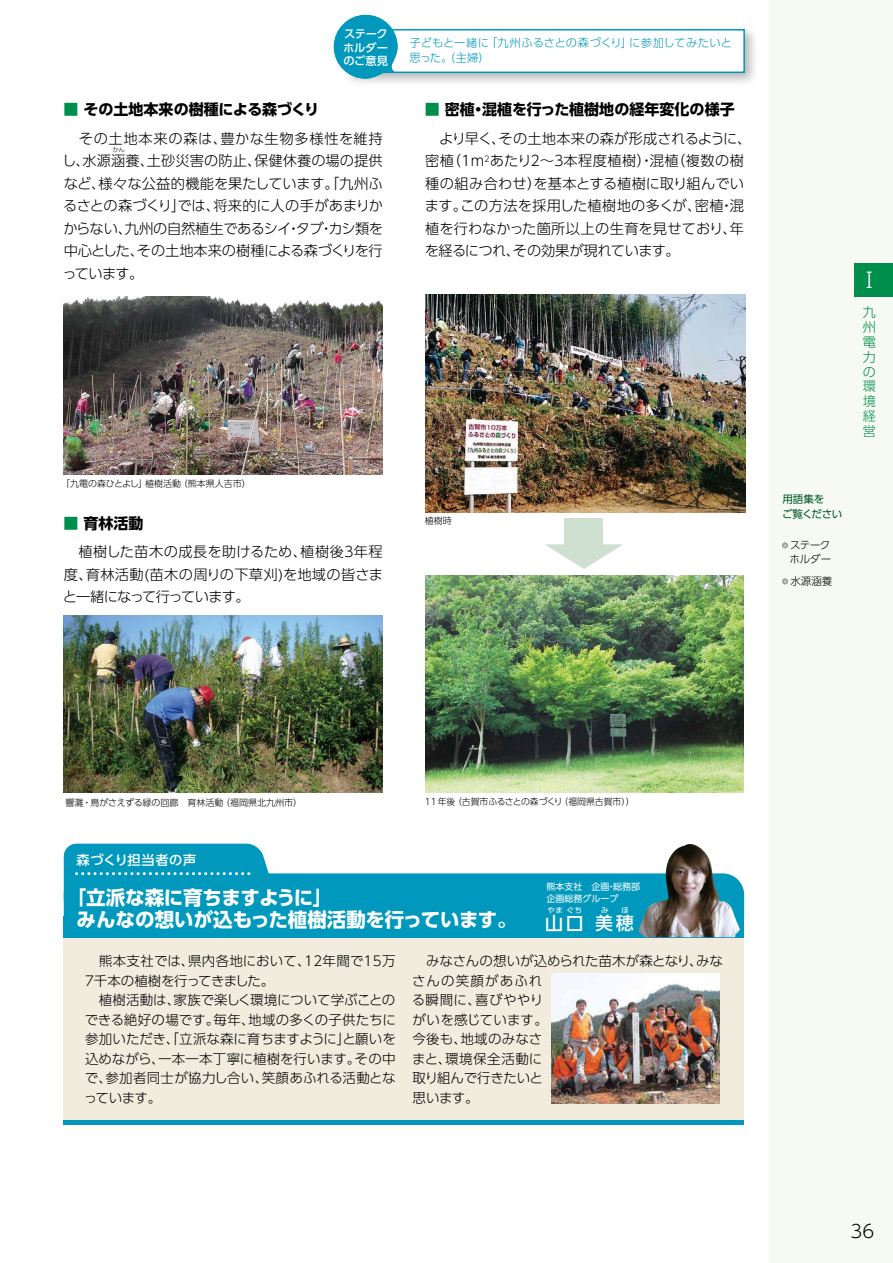
<style>
.page{position:relative;width:893px;height:1263px;background:#fff}
.page>*{position:absolute;margin:0;border:0;box-sizing:border-box;transform-origin:0 0}
.t1{font:300 21px "UD Shin Go Pro";color:#fff}
.t2{font:700 19.5px/22.5px "UD Shin Go Pro";letter-spacing:-.005em;color:#fff}
.t3{font:500 18px "UD Shin Go Pro";color:#fff}
.t4{font:300 18px "UD Shin Go Pro";color:#000}
.t5{font:700 15px "UD Shin Go Pro";color:#000}
.t6{font:300 14.25px/22.5px "UD Shin Go Pro";letter-spacing:-.005em;color:#000;text-align:justify}
.t7{font:300 13.5px/19.5px "UD Shin Go Pro";letter-spacing:.005em;color:#000}
.t8{font:500 13.2px "UD Shin Go Pro";letter-spacing:.045em;color:#fff}
.t9{font:300 13.05px/14.9px "UD Shin Go Pro";color:#008e4d;text-align:justify}
.t10{font:300 11.25px/15px "UD Shin Go Pro";letter-spacing:.005em;color:#0099bd}
.t11{font:500 11.25px/13.5px "UD Shin Go Pro";letter-spacing:-.025em;color:#fff;text-align:justify}
.t12{font:10.5px/15px "UD Shin Go Pro";letter-spacing:-.025em;color:#005927}
.t13{font:300 10.5px/13.5px "UD Shin Go Pro";letter-spacing:-.03em;color:#000;text-align:right}
.t14{font:300 10.5px "UD Shin Go Pro";color:#000}
.t15{font:300 9px "UD Shin Go Pro";color:#000}
.t16{font:9px/12px "UD Shin Go Pro";color:#fff}
.t17{font:7.5px "UD Shin Go Pro";color:#fff}
.t18{font:300 6px "UD Shin Go Pro";color:#000}
.s1{color:#008e4d}
.s2{color:#9fa0a0}
</style>
<div class="page">
<img style="left:63px;top:0;width:830px;height:1263px">
<p class="t11" style="left:343px;top:27px;width:46px">ステークホルダーのご意見</p>
<p class="t10" style="left:409px;top:35px;width:324px">子どもと一緒に「九州ふるさとの森づくり」に参加してみたいと思った。（主婦）</p>
<p class="t5" style="left:63px;top:97px;width:257px"><span class="s1">■</span> その土地本来の樹種による森づくり</p>
<p class="t6" style="left:62px;top:127px;width:322px">　その土地本来の森は、豊かな生物多様性を維持し、水源涵養、土砂災害の防止、保健休養の場の提供など、様々な公益的機能を果たしています。「九州ふるさとの森づくり」では、将来的に人の手があまりかからない、九州の自然植生であるシイ・タブ・カシ類を中心とした、その土地本来の樹種による森づくりを行っています。</p>
<p class="t6" style="left:425px;top:127px;width:328px;text-align:left">　より早く、その土地本来の森が形成されるように、密植（１m<sup>２</sup>あたり２～３本程度植樹）・混植（複数の樹種の組み合わせ）を基本とする植樹に取り組んでいます。この方法を採用した植樹地の多くが、密植・混植を行わなかった箇所以上の生育を見せており、年を経るにつれ、その効果が現れています。</p>
<p class="t5" style="left:425px;top:97px;width:312px"><span class="s1">■</span> 密植・混植を行った植樹地の経年変化の様子</p>
<p class="t18" style="left:113px;top:145px;width:13px">かん</p>
<p class="t15" style="left:61px;top:476px;width:191px">「九電の森ひとよし」植樹活動（熊本県人吉市）</p>
<p class="t5" style="left:63px;top:511px;width:81px"><span class="s1">■</span> 育林活動</p>
<p class="t6" style="left:63px;top:540px;width:322px">　植樹した苗木の成長を助けるため、植樹後３年程度、育林活動(苗木の周りの下草刈)を地域の皆さまと一緒になって行っています。</p>
<p class="t15" style="left:425px;top:513px;width:28px">植樹時</p>
<h1 class="t1" style="left:859px;top:263px;width:14px">Ⅰ</h1>
<p class="t9" style="left:863px;top:304px;width:14px">九州電力の環境経営</p>
<p class="t12" style="left:782px;top:491px;width:62px">用語集を<br>ご覧ください</p>
<p class="t13" style="left:780px;top:538px;width:53px"><span class="s2">・</span>ステークホルダー</p>
<p class="t14" style="left:780px;top:573px;width:54px"><span class="s2">・</span>水源涵養</p>
<p class="t15" style="left:66px;top:795px;width:238px">響灘・鳥がさえずる緑の回廊　育林活動（福岡県北九州市）</p>
<p class="t8" style="left:77px;top:850px;width:121px">森づくり担当者の声</p>
<p class="t15" style="left:425px;top:794px;width:211px">11年後（古賀市ふるさとの森づくり（福岡県古賀市））</p>
<p class="t16" style="left:547px;top:880px;width:95px">熊本支社　企画・総務部企画総務グループ</p>
<p class="t17" style="left:547px;top:904px;width:44px">やま ぐち　</p>
<p class="t17" style="left:601px;top:904px;width:29px">み　 ほ</p>
<p class="t3" style="left:545px;top:909px;width:90px">山口 美穂</p>
<h2 class="t2" style="left:77px;top:885px;width:442px;text-indent:-10px">「立派な森に育ちますように」<br>みんなの想いが込もった植樹活動を行っています。</h2>
<p class="t7" style="left:84px;top:951px;width:314px">　熊本支社では、県内各地において、12年間で15万<br>7千本の植樹を行ってきました。<br>　植樹活動は、家族で楽しく環境について学ぶことのできる絶好の場です。毎年、地域の多くの子供たちに参加いただき、「立派な森に育ちますように」と願いを込めながら、一本一本丁寧に植樹を行います。その中で、参加者同士が協力し合い、笑顔あふれる活動となっています。</p>
<p class="t7" style="left:412px;top:951px;width:313px">　みなさんの想いが込められた苗木が森となり、みなさんの笑顔があふれ<br>る瞬間に、喜びややり<br>がいを感じています。<br>今後も、地域のみなさ<br>まと、環境保全活動に<br>取り組んで行きたいと<br>思います。</p>
<p class="t4" style="left:850px;top:1217px;width:25px">36</p>
</div>
